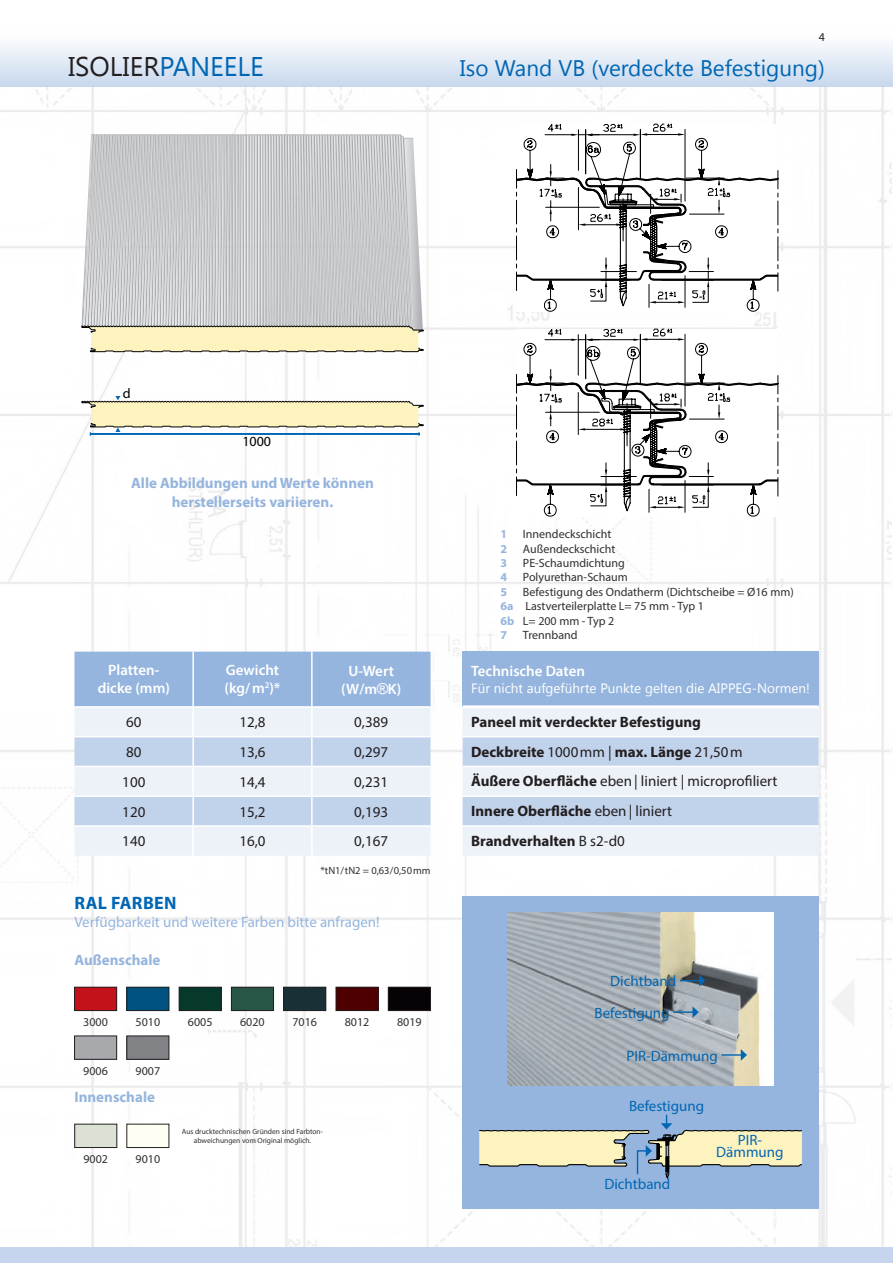
<style>
.page{position:relative;width:893px;height:1263px;background:#fff}
.page>*{position:absolute;margin:0;border:0;box-sizing:border-box;transform-origin:0 0}
.t1{font:27px "Lao UI";color:#231f20}
.t2{font:22.5px "Lao UI";color:#0166b3}
.t3{font:700 18px "Myriad Pro";letter-spacing:.02em;color:#0166b3}
.t4{font:700 15px/29.7px "Myriad Pro";color:#231f20}
.t5{font:700 15px/18px "Myriad Pro";color:#95b5de;text-align:center}
.t6{font:15px/12px "Myriad Pro";color:#0166b3;text-align:center}
.t7{font:15px/18px "Myriad Variable Concept";color:#fff;text-align:center}
.t8{font:15px "Myriad Pro";color:#231f20}
.t9{font:15px "Myriad Pro";color:#95b5de}
.t10{font:13.95px "Myriad";color:#000}
.t11{font:13.5px "Lao UI";color:#fff}
.t12{font:12px/14.4px "Myriad Pro";color:#312f30}
.t13{font:700 12px "Myriad Pro";color:#95b5de}
.t14{font:12px "Myriad Pro";color:#231f20}
.t15{font:10.5px "Myriad Pro";color:#312f30}
.t16{font:7.5px/9px "Myriad Pro";color:#312f30;text-align:center}
.s1{color:#0166b3}
.s2{font-weight:700;color:#95b5de}
.s3{font-weight:400}
</style>
<div class="page">
<img style="left:0;top:86px;width:892px;height:1161px">
<div style="left:0;top:24px;width:893px;height:62px;background:linear-gradient(to bottom,#fff,#cadaef)"></div>
<div style="left:0;top:1247px;width:893px;height:16px;background:#c6d5ed"></div>
<svg style="left:81px;top:396px;width:343px;height:40px"></svg>
<svg style="left:81px;top:134px;width:343px;height:219px;background:#cececb"></svg>
<div style="left:462px;top:897px;width:357px;height:312px;background:#95b5de"></div>
<img style="left:507px;top:913px;width:267px;height:172px">
<svg style="left:674px;top:1006px;width:25px;height:12px"></svg>
<svg style="left:680px;top:975px;width:25px;height:11px"></svg>
<svg style="left:722px;top:1049px;width:25px;height:12px"></svg>
<svg style="left:479px;top:1115px;width:323px;height:64px"></svg>
<div style="left:179px;top:987px;width:42px;height:23px;background:#06382b"></div>
<div style="left:179px;top:987px;width:42px;height:24px;border:1px solid #231f20"></div>
<div style="left:127px;top:987px;width:42px;height:23px;background:#005381"></div>
<div style="left:127px;top:987px;width:42px;height:24px;border:1px solid #231f20"></div>
<div style="left:284px;top:987px;width:42px;height:23px;background:#183036"></div>
<div style="left:283px;top:987px;width:43px;height:24px;border:1px solid #231f20"></div>
<div style="left:231px;top:987px;width:43px;height:23px;background:#275546"></div>
<div style="left:231px;top:987px;width:43px;height:24px;border:1px solid #231f20"></div>
<div style="left:336px;top:987px;width:42px;height:23px;background:#4e0000"></div>
<div style="left:336px;top:987px;width:42px;height:24px;border:1px solid #231f20"></div>
<div style="left:75px;top:1036px;width:42px;height:23px;background:#a8a9ad"></div>
<div style="left:74px;top:1036px;width:43px;height:23px;border:1px solid #231f20"></div>
<div style="left:75px;top:987px;width:42px;height:23px;background:#c4121a"></div>
<div style="left:74px;top:987px;width:43px;height:24px;border:1px solid #231f20"></div>
<div style="left:127px;top:1124px;width:42px;height:23px;background:#fffef4"></div>
<div style="left:127px;top:1124px;width:42px;height:24px;border:1px solid #231f20"></div>
<div style="left:75px;top:1124px;width:42px;height:23px;background:#dbe1d4"></div>
<div style="left:74px;top:1124px;width:43px;height:24px;border:1px solid #231f20"></div>
<div style="left:388px;top:987px;width:42px;height:23px;background:#060205"></div>
<div style="left:388px;top:987px;width:43px;height:24px;border:1px solid #231f20"></div>
<div style="left:127px;top:1036px;width:42px;height:23px;background:#808285"></div>
<div style="left:127px;top:1036px;width:42px;height:23px;border:1px solid #231f20"></div>
<div style="left:74px;top:652px;width:357px;height:54px;background:#95b5de"></div>
<div style="left:74px;top:708px;width:357px;height:148px;background:#edf2f9"></div>
<svg style="left:74px;top:737px;width:357px;height:88px;background:#d0ddef"></svg>
<hr style="left:192px;top:652px;width:2px;height:54px;background:#fff">
<hr style="left:311px;top:652px;width:2px;height:54px;background:#fff">
<hr style="left:74px;top:706px;width:119px;height:2px;background:#fff">
<hr style="left:193px;top:706px;width:119px;height:2px;background:#fff">
<hr style="left:192px;top:708px;width:2px;height:28px;background:#fff">
<hr style="left:312px;top:706px;width:119px;height:2px;background:#fff">
<hr style="left:311px;top:708px;width:2px;height:28px;background:#fff">
<hr style="left:74px;top:736px;width:119px;height:1px;background:#fff">
<hr style="left:193px;top:736px;width:119px;height:1px;background:#fff">
<hr style="left:192px;top:737px;width:2px;height:29px;background:#fff">
<hr style="left:312px;top:736px;width:119px;height:1px;background:#fff">
<hr style="left:311px;top:737px;width:2px;height:29px;background:#fff">
<hr style="left:74px;top:766px;width:119px;height:1px;background:#fff">
<hr style="left:193px;top:766px;width:119px;height:1px;background:#fff">
<hr style="left:192px;top:767px;width:2px;height:28px;background:#fff">
<hr style="left:312px;top:766px;width:119px;height:1px;background:#fff">
<hr style="left:311px;top:767px;width:2px;height:28px;background:#fff">
<hr style="left:74px;top:795px;width:119px;height:2px;background:#fff">
<hr style="left:193px;top:795px;width:119px;height:2px;background:#fff">
<hr style="left:192px;top:797px;width:2px;height:28px;background:#fff">
<hr style="left:312px;top:795px;width:119px;height:2px;background:#fff">
<hr style="left:311px;top:797px;width:2px;height:28px;background:#fff">
<hr style="left:74px;top:825px;width:119px;height:2px;background:#fff">
<hr style="left:193px;top:825px;width:119px;height:2px;background:#fff">
<hr style="left:192px;top:827px;width:2px;height:29px;background:#fff">
<hr style="left:312px;top:825px;width:119px;height:2px;background:#fff">
<hr style="left:311px;top:827px;width:2px;height:29px;background:#fff">
<div style="left:463px;top:652px;width:356px;height:55px;background:#95b5de"></div>
<div style="left:463px;top:708px;width:356px;height:148px;background:#edf2f9"></div>
<svg style="left:463px;top:737px;width:356px;height:88px;background:#d0dcef"></svg>
<hr style="left:463px;top:736px;width:356px;height:1px;background:#fff">
<hr style="left:463px;top:766px;width:356px;height:1px;background:#fff">
<hr style="left:463px;top:795px;width:356px;height:2px;background:#fff">
<hr style="left:463px;top:825px;width:356px;height:2px;background:#fff">
<hr style="left:463px;top:705px;width:356px;height:3px;background:#fff">
<svg style="left:516px;top:122px;width:262px;height:187px"></svg>
<svg style="left:516px;top:329px;width:262px;height:185px"></svg>
<p class="t14" style="left:819px;top:29px;width:8px">4</p>
<h1 class="t1" style="left:68px;top:48px;width:197px">ISOLIER<span class="s1">PANEELE</span></h1>
<h2 class="t2" style="left:460px;top:53px;width:367px">Iso Wand VB (verdeckte Befestigung)</h2>
<p class="t10" style="left:123px;top:386px;width:9px">d</p>
<p class="t10" style="left:242px;top:434px;width:30px">1000</p>
<p class="t5" style="left:131px;top:474px;width:244px">Alle Abbildungen und Werte können herstellerseits variieren.</p>
<p class="t7" style="left:98px;top:661px;width:74px">Platten&shy;dicke (mm)</p>
<p class="t7" style="left:224px;top:661px;width:58px;text-align:left">Gewicht (kg/ m<sup>2</sup>)*</p>
<p class="t7" style="left:341px;top:662px;width:61px">U-Wert (W/m K)</p>
<p class="t8" style="left:126px;top:713px;width:17px">60</p>
<p class="t8" style="left:239px;top:713px;width:28px">12,8</p>
<p class="t8" style="left:354px;top:713px;width:35px">0,389</p>
<p class="t8" style="left:126px;top:743px;width:17px">80</p>
<p class="t8" style="left:239px;top:743px;width:28px">13,6</p>
<p class="t8" style="left:354px;top:743px;width:35px">0,297</p>
<p class="t8" style="left:122px;top:773px;width:25px">100</p>
<p class="t8" style="left:239px;top:773px;width:28px">14,4</p>
<p class="t8" style="left:354px;top:773px;width:35px">0,231</p>
<p class="t8" style="left:122px;top:802px;width:25px">120</p>
<p class="t8" style="left:239px;top:802px;width:28px">15,2</p>
<p class="t8" style="left:354px;top:802px;width:35px">0,193</p>
<p class="t8" style="left:122px;top:832px;width:25px">140</p>
<p class="t8" style="left:239px;top:832px;width:28px">16,0</p>
<p class="t8" style="left:354px;top:832px;width:35px">0,167</p>
<p class="t15" style="left:321px;top:864px;width:112px">*tN1/tN2 = 0,63/0,50mm</p>
<h3 class="t3" style="left:75px;top:891px;width:104px">RAL FARBEN</h3>
<p class="t9" style="left:74px;top:913px;width:307px">Verfügbarkeit und weitere Farben bitte anfragen!</p>
<p class="t5" style="left:74px;top:950px;width:88px">Außenschale</p>
<p class="t12" style="left:83px;top:1015px;width:26px">3000</p>
<p class="t12" style="left:83px;top:1063px;width:26px">9006</p>
<p class="t12" style="left:136px;top:1015px;width:26px">5010</p>
<p class="t12" style="left:188px;top:1015px;width:26px">6005</p>
<p class="t12" style="left:240px;top:1015px;width:26px">6020</p>
<p class="t12" style="left:292px;top:1015px;width:26px">7016</p>
<p class="t12" style="left:345px;top:1015px;width:26px">8012</p>
<p class="t12" style="left:136px;top:1063px;width:26px">9007</p>
<p class="t5" style="left:74px;top:1087px;width:82px">Innenschale</p>
<p class="t12" style="left:83px;top:1152px;width:26px">9002</p>
<p class="t12" style="left:136px;top:1152px;width:26px">9010</p>
<p class="t16" style="left:182px;top:1127px;width:143px">Aus drucktechnischen Gründen sind Farbton&shy;abweichungen vom Original möglich.</p>
<p class="t12" style="left:397px;top:1015px;width:26px">8019</p>
<p class="t13" style="left:500px;top:526px;width:8px">1</p>
<p class="t12" style="left:523px;top:527px;width:90px">Innendeckschicht</p>
<p class="t13" style="left:500px;top:541px;width:8px">2</p>
<p class="t12" style="left:523px;top:541px;width:94px">Außendeckschicht</p>
<p class="t13" style="left:500px;top:555px;width:8px">3</p>
<p class="t12" style="left:523px;top:555px;width:103px">PE-Schaumdichtung</p>
<p class="t13" style="left:500px;top:569px;width:8px">4</p>
<p class="t12" style="left:523px;top:570px;width:106px">Polyurethan-Schaum</p>
<p class="t13" style="left:500px;top:584px;width:8px">5</p>
<p class="t12" style="left:500px;top:584px;width:295px;text-indent:22px">Befestigung des Ondatherm (Dichtscheibe = Ø16 mm)<br><span class="s2">6a</span> Lastverteilerplatte L= 75 mm - Typ 1<br><span class="s2">6b</span> L= 200 mm - Typ 2<br><span class="s2">7</span></p>
<p class="t12" style="left:523px;top:627px;width:56px">Trennband</p>
<p class="t7" style="left:471px;top:662px;width:115px">Technische Daten</p>
<p class="t11" style="left:471px;top:679px;width:340px">Für nicht aufgeführte Punkte gelten die AIPPEG-Normen!</p>
<p class="t4" style="left:471px;top:706px;width:308px">Paneel mit verdeckter Befestigung Deckbreite <span class="s3">1000mm |</span> max. Länge <span class="s3">21,50m </span>Äußere Oberfläche <span class="s3">eben | liniert | microprofiliert </span>Innere Oberfläche <span class="s3">eben | liniert </span>Brandverhalten <span class="s3">B s2-d0</span></p>
<p class="t6" style="left:610px;top:975px;width:68px">Dichtband</p>
<p class="t6" style="left:595px;top:1007px;width:77px">Befestigung</p>
<p class="t6" style="left:626px;top:1049px;width:93px">PIR-Dämmung</p>
<p class="t6" style="left:629px;top:1100px;width:77px">Befestigung</p>
<p class="t6" style="left:604px;top:1177px;width:68px">Dichtband</p>
<p class="t6" style="left:716px;top:1134px;width:69px">PIR-<br>Dämmung</p>
</div>
